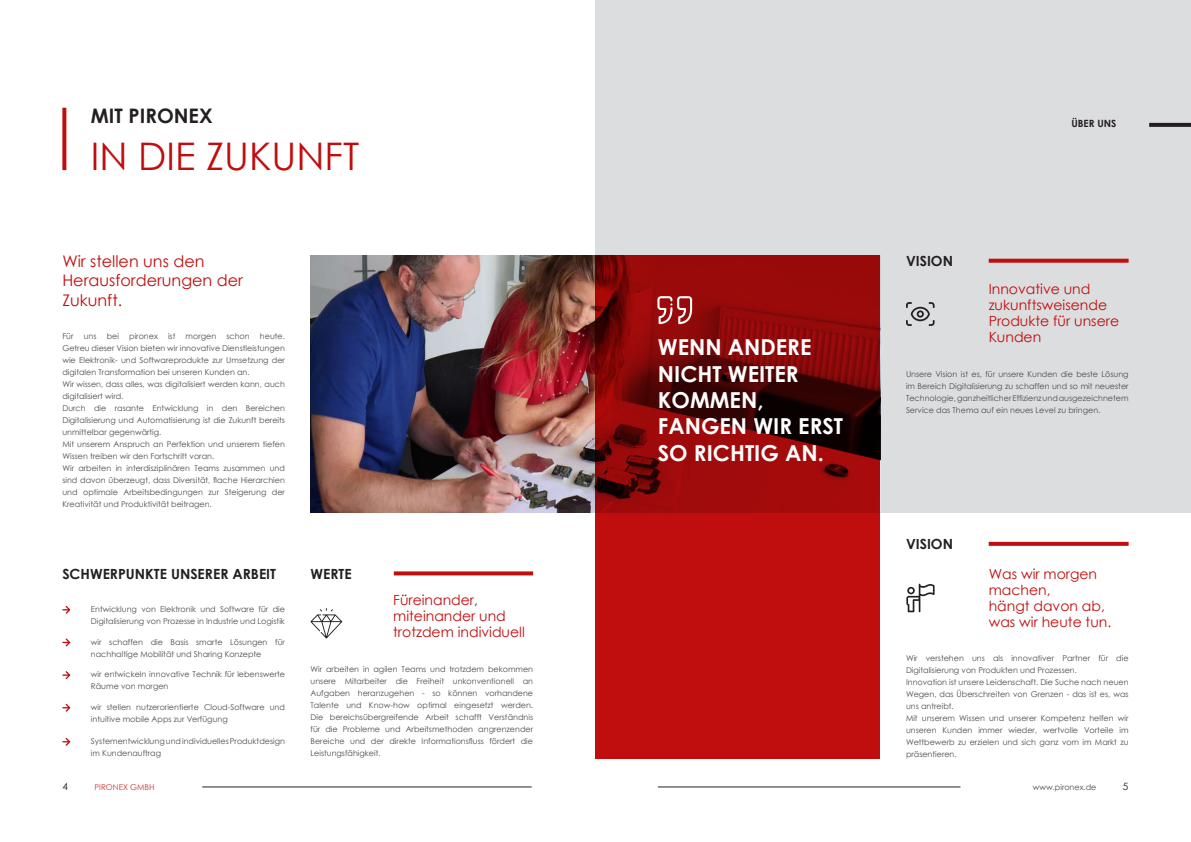
<style>
.page{position:relative;width:1191px;height:842px;background:#fff}
.page>*{position:absolute;margin:0;border:0;box-sizing:border-box;transform-origin:0 0}
.t1{font:38px "Century Gothic";color:#c00d0d}
.t2{font:700 22px/26.4px "Century Gothic";color:#fff}
.t3{font:700 20px "Century Gothic";color:#231f20}
.t4{font:16px/19.2px "Century Gothic";color:#c00d0d}
.t5{font:14px/16px "Century Gothic";color:#c00d0d}
.t6{font:700 14px "Century Gothic";color:#231f20}
.t7{font:700 10px "Century Gothic";color:#231f20}
.t8{font:10px "Century Gothic";color:#231f20}
.t9{font:8px/12px "Century Gothic";color:#4b4c4d}
.t10{font:8px "Century Gothic";color:#c93131}
</style>
<div class="page">
<div style="left:595px;top:0;width:596px;height:512px;background:#dcdddf"></div>
<img style="left:310px;top:255px;width:285px;height:257px">
<svg style="left:595px;top:255px;width:285px;height:504px;background:#9d0a0a"></svg>
<svg style="left:657px;top:296px;width:35px;height:28px"></svg>
<svg style="left:62px;top:606px;width:8px;height:8px"></svg>
<svg style="left:62px;top:638px;width:8px;height:8px"></svg>
<svg style="left:62px;top:671px;width:8px;height:8px"></svg>
<svg style="left:62px;top:704px;width:8px;height:8px"></svg>
<svg style="left:62px;top:738px;width:8px;height:8px"></svg>
<svg style="left:1149px;top:123px;width:42px;height:4px"></svg>
<svg style="left:62px;top:108px;width:4px;height:62px"></svg>
<svg style="left:394px;top:571px;width:139px;height:4px"></svg>
<svg style="left:988px;top:542px;width:140px;height:4px"></svg>
<svg style="left:988px;top:259px;width:140px;height:4px"></svg>
<svg style="left:906px;top:302px;width:28px;height:24px"></svg>
<svg style="left:906px;top:584px;width:28px;height:28px"></svg>
<svg style="left:310px;top:608px;width:32px;height:30px"></svg>
<hr style="left:202px;top:787px;width:329px;height:1px;background:#231f20">
<hr style="left:658px;top:787px;width:302px;height:1px;background:#231f20">
<h3 class="t3" style="left:91px;top:100px;width:123px">MIT PIRONEX</h3>
<h1 class="t1" style="left:91px;top:129px;width:270px">IN DIE ZUKUNFT</h1>
<h3 class="t4" style="left:62px;top:251px;width:182px">Wir stellen uns den<br>Herausforderungen der<br>Zukunft.</h3>
<p class="t9" style="left:62px;top:330px;width:13px">Für</p>
<p class="t9" style="left:84px;top:330px;width:14px">uns</p>
<p class="t9" style="left:107px;top:330px;width:14px">bei</p>
<p class="t9" style="left:129px;top:330px;width:30px">pironex</p>
<p class="t9" style="left:168px;top:330px;width:9px">ist</p>
<p class="t9" style="left:186px;top:330px;width:32px">morgen</p>
<p class="t9" style="left:226px;top:330px;width:25px">schon</p>
<p class="t9" style="left:62px;top:330px;width:224px;text-indent:197px">heute.<br>Getreu dieser Vision bieten wir innovative Dienstleistungen wie Elektronik- und Softwareprodukte zur Umsetzung der digitalen Transformation bei unseren Kunden an.<br>Wir wissen, dass alles, was digitalisiert werden kann, auch digitalisiert wird.<br>Durch die rasante Entwicklung in den Bereichen Digitalisierung und Automatisierung ist die Zukunft bereits unmittelbar gegenwärtig.<br>Mit unserem Anspruch an Perfektion und unserem tiefen Wissen treiben wir den Fortschritt voran.<br>Wir arbeiten in interdisziplinären Teams zusammen und sind davon überzeugt, dass Diversität, flache Hierarchien und optimale Arbeitsbedingungen zur Steigerung der Kreativität und Produktivität beitragen.</p>
<h3 class="t6" style="left:62px;top:563px;width:215px">SCHWERPUNKTE UNSERER ARBEIT</h3>
<h3 class="t6" style="left:310px;top:563px;width:43px">WERTE</h3>
<p class="t9" style="left:91px;top:603px;width:195px">Entwicklung von Elektronik und Software für die<br>Digitalisierung von Prozesse in Industrie und Logistik</p>
<p class="t9" style="left:91px;top:635px;width:195px">wir schaffen die Basis smarte Lösungen für nachhaltige Mobilität und Sharing Konzepte</p>
<p class="t9" style="left:91px;top:668px;width:195px">wir entwickeln innovative Technik für lebenswerte<br>Räume von morgen</p>
<p class="t9" style="left:91px;top:701px;width:195px">wir stellen nutzerorientierte Cloud-Software und intuitive mobile Apps zur Verfügung</p>
<p class="t9" style="left:91px;top:735px;width:195px">Systementwicklung und individuelles Produktdesign im Kundenauftrag</p>
<h3 class="t5" style="left:393px;top:592px;width:133px">Füreinander, miteinander und trotzdem individuell</h3>
<p class="t9" style="left:310px;top:663px;width:224px;text-align:justify">Wir arbeiten in agilen Teams und trotzdem bekommen unsere Mitarbeiter die Freiheit unkonventionell an Aufgaben heranzugehen - so können vorhandene Talente und Know-how optimal eingesetzt werden.<br>Die bereichsübergreifende Arbeit schafft Verständnis für die Probleme und Arbeitsmethoden angrenzender Bereiche und der direkte Informationsfluss fördert die Leistungsfähigkeit.</p>
<h2 class="t2" style="left:658px;top:333px;width:187px">WENN ANDERE<br>NICHT WEITER<br>KOMMEN,<br>FANGEN WIR ERST<br>SO RICHTIG AN.</h2>
<p class="t7" style="left:1071px;top:115px;width:46px">ÜBER UNS</p>
<h3 class="t6" style="left:906px;top:250px;width:49px">VISION</h3>
<h3 class="t5" style="left:988px;top:281px;width:132px">Innovative und zukunftsweisende<br>Produkte für unsere<br>Kunden</h3>
<p class="t9" style="left:906px;top:368px;width:224px;text-align:justify">Unsere Vision ist es, für unsere Kunden die beste Lösung im Bereich Digitalisierung zu schaffen und so mit neuester Technologie, ganzheitlicher Effizienz und ausgezeichnetem Service das Thema auf ein neues Level zu bringen.</p>
<h3 class="t6" style="left:906px;top:533px;width:49px">VISION</h3>
<h3 class="t5" style="left:988px;top:566px;width:124px">Was wir morgen machen,<br>hängt davon ab, was wir heute tun.</h3>
<p class="t9" style="left:906px;top:652px;width:224px">Wir verstehen uns als innovativer Partner für die Digitalisierung von Produkten und Prozessen.<br>Innovation ist unsere Leidenschaft. Die Suche nach neuen Wegen, das Überschreiten von Grenzen - das ist es, was uns antreibt.<br>Mit unserem Wissen und unserer Kompetenz helfen wir unseren Kunden immer wieder, wertvolle Vorteile im Wettbewerb zu erzielen und sich ganz vorn im Markt zu präsentieren.</p>
<p class="t8" style="left:62px;top:780px;width:7px">4</p>
<p class="t10" style="left:94px;top:782px;width:62px">PIRONEX GMBH</p>
<p class="t9" style="left:1032px;top:781px;width:65px">www.pironex.de</p>
<p class="t8" style="left:1122px;top:779px;width:7px">5</p>
</div>
